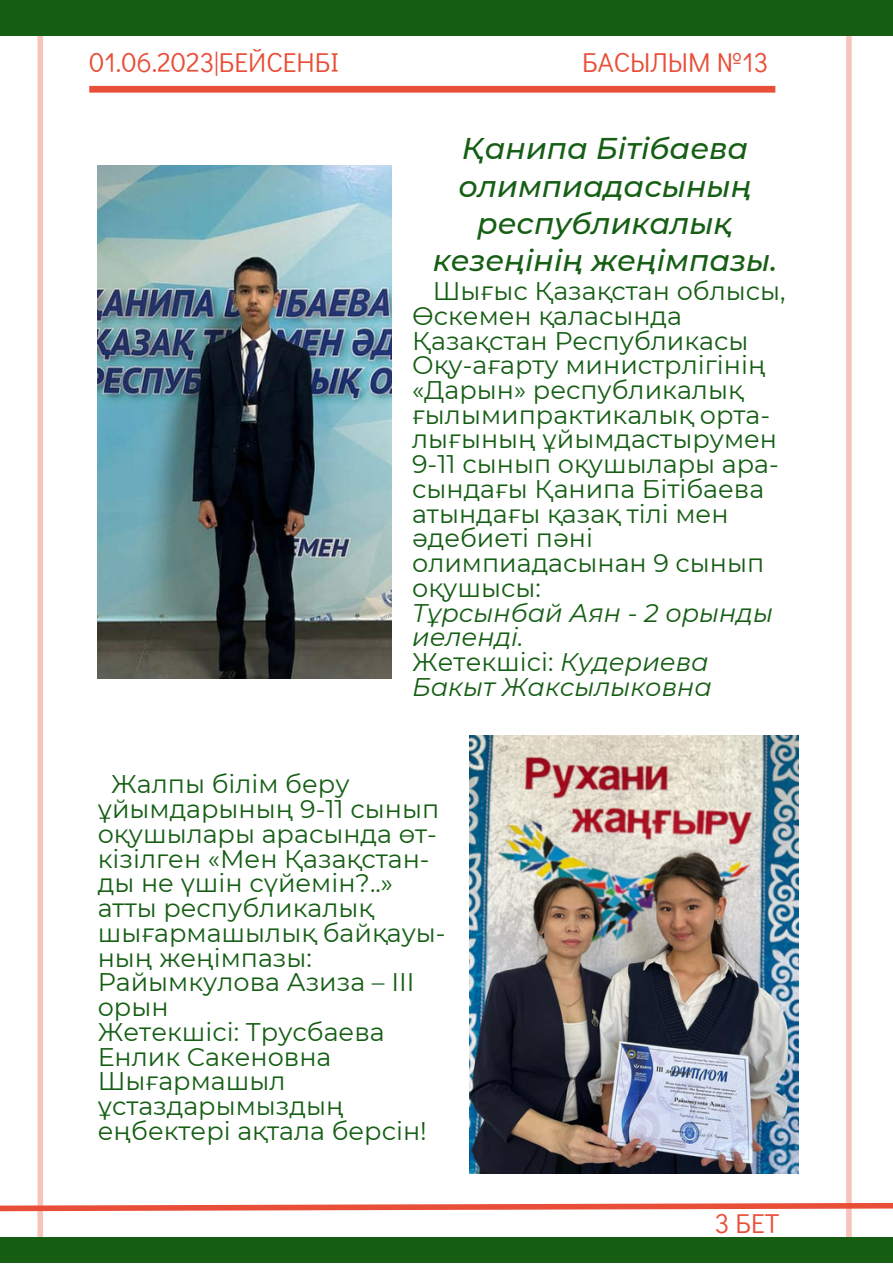
<style>
.page{position:relative;width:893px;height:1264px;background:#fff}
.page>*{position:absolute;margin:0;border:0;box-sizing:border-box;transform-origin:0 0}
.t1{font:italic 500 30px/37px "Montserrat";color:#155e14;text-align:center}
.t2{font:27.3px "Didact Gothic";color:#e84e38}
.t3{font:25.5px/24.8px "Montserrat";color:#155e14}
.t4{font:italic 25.5px/24.8px "Montserrat";color:#155e14}
.s1{font-style:normal}
</style>
<div class="page">
<div style="left:37px;top:0;width:6px;height:1262px;background:#f7c3bb"></div>
<div style="left:846px;top:0;width:5px;height:1262px;background:#f7c3bb"></div>
<div style="left:89px;top:86px;width:686px;height:7px;background:#e84e38"></div>
<svg style="left:0;top:1200px;width:892px;height:14px"></svg>
<div style="left:0;top:0;width:892px;height:36px;background:#155e14"></div>
<div style="left:0;top:1236px;width:892px;height:26px;background:#155e14"></div>
<img style="left:469px;top:735px;width:329px;height:437px">
<img style="left:98px;top:165px;width:293px;height:513px">
<p class="t2" style="left:89px;top:44px;width:251px">01.06.2023|БЕЙСЕНБІ</p>
<p class="t2" style="left:582px;top:44px;width:187px">БАСЫЛЫМ №13</p>
<p class="t1" style="left:433px;top:130px;width:345px">Қанипа Бітібаева олимпиадасының республикалық кезеңінің жеңімпазы.</p>
<p class="t3" style="left:412px;top:278px;width:375px;text-indent:21px">Шығыс Қазақстан облысы,<br>Өскемен қаласында<br>Қазақстан Республикасы<br>Оқу-ағарту министрлігінің «Дарын» республикалық ғылымипрактикалық орта&shy;лығының ұйымдастырумен<br>9-11 сынып оқушылары ара&shy;сындағы Қанипа Бітібаева атындағы қазақ тілі мен әдебиеті пәні олимпиадасынан 9 сынып оқушысы:</p>
<p class="t4" style="left:412px;top:600px;width:362px">Тұрсынбай Аян - 2 орынды иеленді.</p>
<p class="t4" style="left:412px;top:649px;width:301px"><span class="s1">Жетекшісі:</span> Кудериева<br>Бакыт Жаксылыковна</p>
<p class="t3" style="left:98px;top:772px;width:349px;text-indent:13px">Жалпы білім беру ұйымдарының 9-11 сынып оқушылары арасында өт&shy;кізілген «Мен Қазақстан&shy;ды не үшін сүйемін?..» атты республикалық шығармашылық байқауы&shy;ның жеңімпазы:</p>
<p class="t3" style="left:98px;top:969px;width:318px">Райымкулова Азиза – III орын</p>
<p class="t3" style="left:98px;top:1019px;width:288px">Жетекшісі: Трусбаева<br>Енлик Сакеновна</p>
<p class="t3" style="left:98px;top:1068px;width:330px">Шығармашыл ұстаздарымыздың еңбектері ақтала берсін!</p>
<p class="t2" style="left:715px;top:1203px;width:66px">3 БЕТ</p>
</div>
